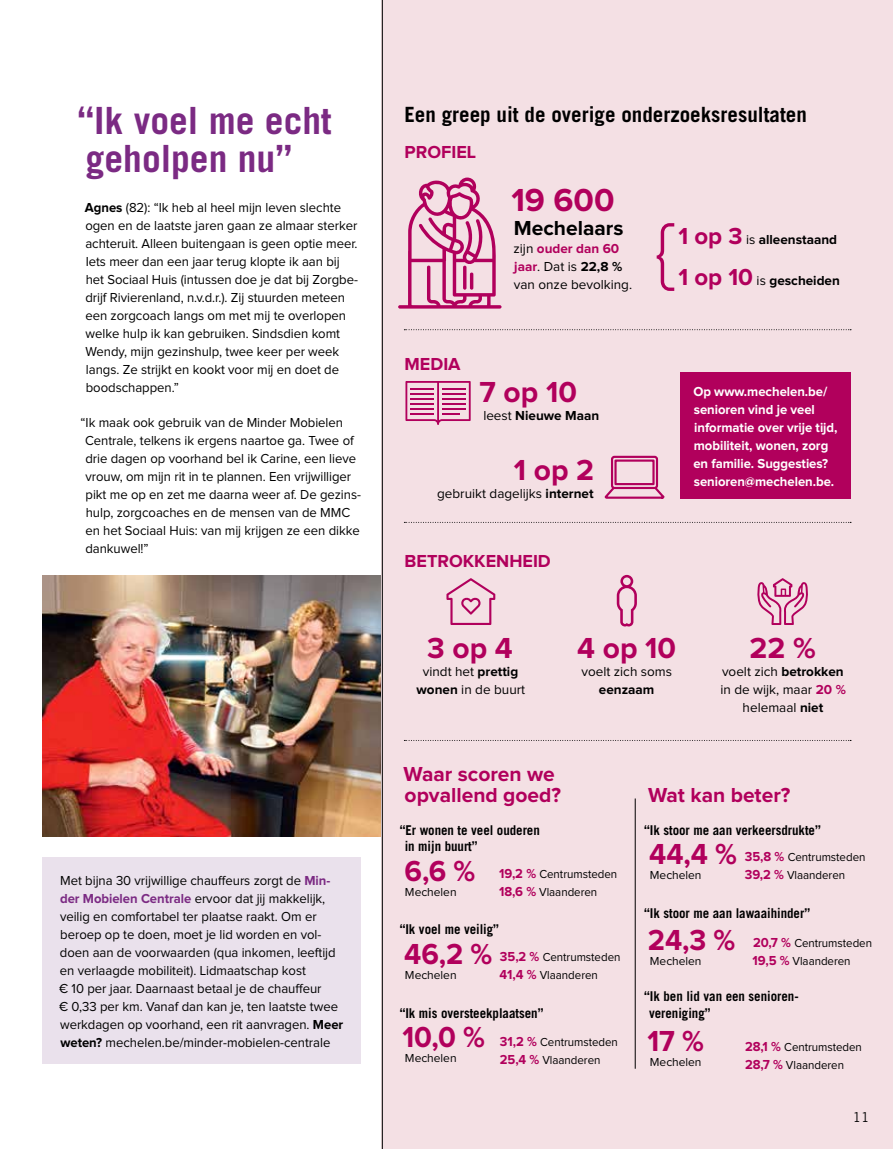
<style>
.page{position:relative;width:893px;height:1149px;background:#fff}
.page>*{position:absolute;margin:0;border:0;box-sizing:border-box;transform-origin:0 0}
.t1{font:300 78px "Proxima Nova";color:#b1005c}
.t2{font:700 37.5px/37.5px "Trade Gothic LT Std";color:#7b2a83}
.t3{font:700 33px "Proxima Nova";color:#b1005c}
.t4{font:700 30px "Proxima Nova";color:#b1005c;scale:.96 1}
.t5{font:700 30px "Proxima Nova";color:#b1005c}
.t6{font:700 21px "Trade Gothic LT Std";color:#000}
.t7{font:700 21px/21px "Proxima Nova";color:#b1005c}
.t8{font:700 21px "Proxima Nova";color:#000}
.t9{font:700 18px "Proxima Nova";color:#b1005c}
.t10{font:13.5px/18px "Proxima Nova";letter-spacing:-.005em;color:#000}
.t11{font:700 13.5px/16.5px "Trade Gothic LT Std";letter-spacing:-.005em;color:#000;scale:.96 1}
.t12{font:700 13.5px/18px "Proxima Nova";letter-spacing:-.005em;color:#fff}
.t13{font:700 13.5px "Proxima Nova";color:#000}
.t14{font:13.5px "Trade Gothic LT Std";color:#000}
.t15{font:12px/18px "Proxima Nova";letter-spacing:-.005em;color:#000;scale:.96 1}
.t16{font:12px "Proxima Nova";letter-spacing:-.005em;color:#000}
.s1{font-weight:700}
.s2{font-weight:700;color:#7b2a83}
.s3{font-weight:700;color:#b1005c}
.s4{font-size:24px;color:#b1005c}
.s5{font-weight:400}
.s6{font-weight:700;font-size:13.5px;color:#b1005c}
</style>
<div class="page">
<img style="left:43px;top:575px;width:339px;height:261px">
<div style="left:382px;top:0;width:511px;height:1148px;background:#f4e0e4"></div>
<div style="left:43px;top:856px;width:318px;height:207px;background:#eae1ec"></div>
<svg style="left:404px;top:329px;width:447px;height:1px"></svg>
<svg style="left:404px;top:522px;width:447px;height:1px"></svg>
<div style="left:680px;top:372px;width:170px;height:126px;background:#b1005c"></div>
<svg style="left:757px;top:578px;width:51px;height:46px"></svg>
<svg style="left:604px;top:455px;width:61px;height:44px"></svg>
<svg style="left:398px;top:177px;width:103px;height:131px"></svg>
<svg style="left:405px;top:381px;width:66px;height:44px"></svg>
<hr style="left:410px;top:392px;width:24px;height:2px;background:#b1005c">
<hr style="left:410px;top:397px;width:24px;height:2px;background:#b1005c">
<hr style="left:410px;top:402px;width:24px;height:2px;background:#b1005c">
<hr style="left:410px;top:407px;width:24px;height:2px;background:#b1005c">
<svg style="left:446px;top:578px;width:49px;height:46px"></svg>
<svg style="left:617px;top:574px;width:20px;height:52px"></svg>
<hr style="left:382px;top:0;width:1px;height:1148px;background:#000">
<hr style="left:635px;top:798px;width:1px;height:270px;background:#000">
<h2 class="t2" style="left:77px;top:101px;width:256px">“Ik voel me echt geholpen nu”</h2>
<p class="t10" style="left:85px;top:199px;width:274px"><span class="s1">Agnes</span> (82): “Ik heb al heel mijn leven slechte ogen en de laatste jaren gaan ze almaar sterker achteruit. Alleen buitengaan is geen optie meer.<br>Iets meer dan een jaar terug klopte ik aan bij het Sociaal Huis (intussen doe je dat bij Zorgbe&shy;drijf Rivierenland, n.v.d.r.). Zij stuurden meteen een zorgcoach langs om met mij te overlopen welke hulp ik kan gebruiken. Sindsdien komt Wendy, mijn gezinshulp, twee keer per week langs. Ze strijkt en kookt voor mij en doet de boodschappen.”</p>
<p class="t10" style="left:85px;top:414px;width:277px;text-indent:-5px">“Ik maak ook gebruik van de Minder Mobielen Centrale, telkens ik ergens naartoe ga. Twee of drie dagen op voorhand bel ik Carine, een lieve vrouw, om mijn rit in te plannen. Een vrijwilliger pikt me op en zet me daarna weer af. De gezins&shy;hulp, zorgcoaches en de mensen van de MMC en het Sociaal Huis: van mij krijgen ze een dikke dankuwel!”</p>
<p class="t10" style="left:59px;top:871px;width:286px">Met bijna 30 vrijwillige chauffeurs zorgt de <span class="s2">Min&shy;der Mobielen Centrale</span> ervoor dat jij makkelijk, veilig en comfortabel ter plaatse raakt. Om er beroep op te doen, moet je lid worden en vol&shy;doen aan de voorwaarden (qua inkomen, leeftijd en verlaagde mobiliteit). Lidmaatschap kost<br>€ 10 per jaar. Daarnaast betaal je de chauffeur<br>€ 0,33 per km. Vanaf dan kan je, ten laatste twee werkdagen op voorhand, een rit aanvragen. <span class="s1">Meer weten?</span> mechelen.be/minder-mobielen-centrale</p>
<h3 class="t6" style="left:404px;top:102px;width:404px">Een greep uit de overige onderzoeksresultaten</h3>
<h3 class="t9" style="left:405px;top:141px;width:73px">PROFIEL</h3>
<h3 class="t3" style="left:511px;top:181px;width:105px">19 600</h3>
<h3 class="t8" style="left:514px;top:216px;width:111px">Mechelaars</h3>
<p class="t10" style="left:514px;top:240px;width:120px">zijn <span class="s3">ouder dan 60 jaar</span>. Dat is <span class="s1">22,8 % </span>van onze bevolking.</p>
<h1 class="t1" style="left:656px;top:207px;width:21px">{</h1>
<p class="t13" style="left:678px;top:231px;width:160px"><span class="s4">1 op 3</span> <span class="s5">is</span> alleenstaand</p>
<p class="t13" style="left:678px;top:272px;width:163px"><span class="s4">1 op 10</span> <span class="s5">is</span> gescheiden</p>
<h3 class="t9" style="left:405px;top:353px;width:58px">MEDIA</h3>
<h3 class="t5" style="left:479px;top:374px;width:99px">7 op 10</h3>
<p class="t13" style="left:483px;top:407px;width:117px"><span class="s5">leest</span> Nieuwe Maan</p>
<h3 class="t5" style="left:514px;top:452px;width:82px">1 op 2</h3>
<p class="t10" style="left:437px;top:484px;width:158px">gebruikt dagelijks <span class="s1">internet</span></p>
<h3 class="t9" style="left:405px;top:551px;width:148px">BETROKKENHEID</h3>
<p class="t12" style="left:693px;top:382px;width:146px">Op www.mechelen.be/ senioren vind je veel informatie over vrije tijd, mobiliteit, wonen, zorg en familie. Suggesties? senioren@mechelen.be.</p>
<h3 class="t5" style="left:427px;top:630px;width:87px">3 op 4</h3>
<p class="t10" style="left:417px;top:662px;width:110px;text-align:center">vindt het <span class="s1">prettig wonen</span> in de buurt</p>
<h3 class="t5" style="left:577px;top:630px;width:100px">4 op 10</h3>
<p class="t10" style="left:581px;top:662px;width:92px">voelt zich soms</p>
<p class="t13" style="left:599px;top:681px;width:57px">eenzaam</p>
<h3 class="t5" style="left:749px;top:630px;width:68px">22 %</h3>
<p class="t10" style="left:720px;top:662px;width:127px;text-align:center">voelt zich <span class="s1">betrokken </span>in de wijk, maar <span class="s3">20 % </span>helemaal <span class="s1">niet</span></p>
<h3 class="t7" style="left:404px;top:763px;width:159px">Waar scoren we opvallend goed?</h3>
<p class="t11" style="left:405px;top:821px;width:142px;text-indent:-5px">“Er wonen te veel ouderen in mijn buurt”</p>
<h3 class="t4" style="left:405px;top:853px;width:75px">6,6 %</h3>
<p class="t16" style="left:405px;top:885px;width:53px">Mechelen</p>
<p class="t15" style="left:499px;top:865px;width:124px"><span class="s6">19,2 %</span> Centrumsteden<br><span class="s6">18,6 %</span> Vlaanderen</p>
<p class="t11" style="left:400px;top:920px;width:105px">“Ik voel me veilig”</p>
<h3 class="t4" style="left:404px;top:936px;width:93px">46,2 %</h3>
<p class="t16" style="left:405px;top:967px;width:53px">Mechelen</p>
<p class="t15" style="left:499px;top:947px;width:128px"><span class="s6">35,2 %</span> Centrumsteden<br><span class="s6">41,4 %</span> Vlaanderen</p>
<p class="t11" style="left:400px;top:1003px;width:151px">“Ik mis oversteekplaatsen”</p>
<h3 class="t7" style="left:648px;top:784px;width:144px">Wat kan beter?</h3>
<p class="t11" style="left:644px;top:821px;width:185px">“Ik stoor me aan verkeersdrukte”</p>
<h3 class="t4" style="left:649px;top:836px;width:93px">44,4 %</h3>
<p class="t16" style="left:650px;top:867px;width:53px">Mechelen</p>
<p class="t15" style="left:745px;top:847px;width:127px"><span class="s6">35,8 %</span> Centrumsteden<br><span class="s6">39,2 %</span> Vlaanderen</p>
<p class="t11" style="left:644px;top:904px;width:174px">“Ik stoor me aan lawaaihinder”</p>
<h3 class="t4" style="left:648px;top:922px;width:93px">24,3 %</h3>
<p class="t16" style="left:650px;top:953px;width:53px">Mechelen</p>
<p class="t15" style="left:752px;top:933px;width:126px"><span class="s6">20,7 %</span> Centrumsteden<br><span class="s6">19,5 %</span> Vlaanderen</p>
<p class="t11" style="left:649px;top:987px;width:157px;text-indent:-5px">“Ik ben lid van een senioren&shy;vereniging”</p>
<h3 class="t4" style="left:402px;top:1019px;width:87px">10,0 %</h3>
<p class="t16" style="left:405px;top:1050px;width:53px">Mechelen</p>
<p class="t15" style="left:500px;top:1032px;width:125px"><span class="s6">31,2 %</span> Centrumsteden<br><span class="s6">25,4 %</span> Vlaanderen</p>
<h3 class="t4" style="left:647px;top:1023px;width:60px">17 %</h3>
<p class="t16" style="left:650px;top:1055px;width:53px">Mechelen</p>
<p class="t15" style="left:745px;top:1037px;width:123px"><span class="s6">28,1 %</span> Centrumsteden<br><span class="s6">28,7 %</span> Vlaanderen</p>
<p class="t14" style="left:853px;top:1108px;width:18px">11</p>
</div>
